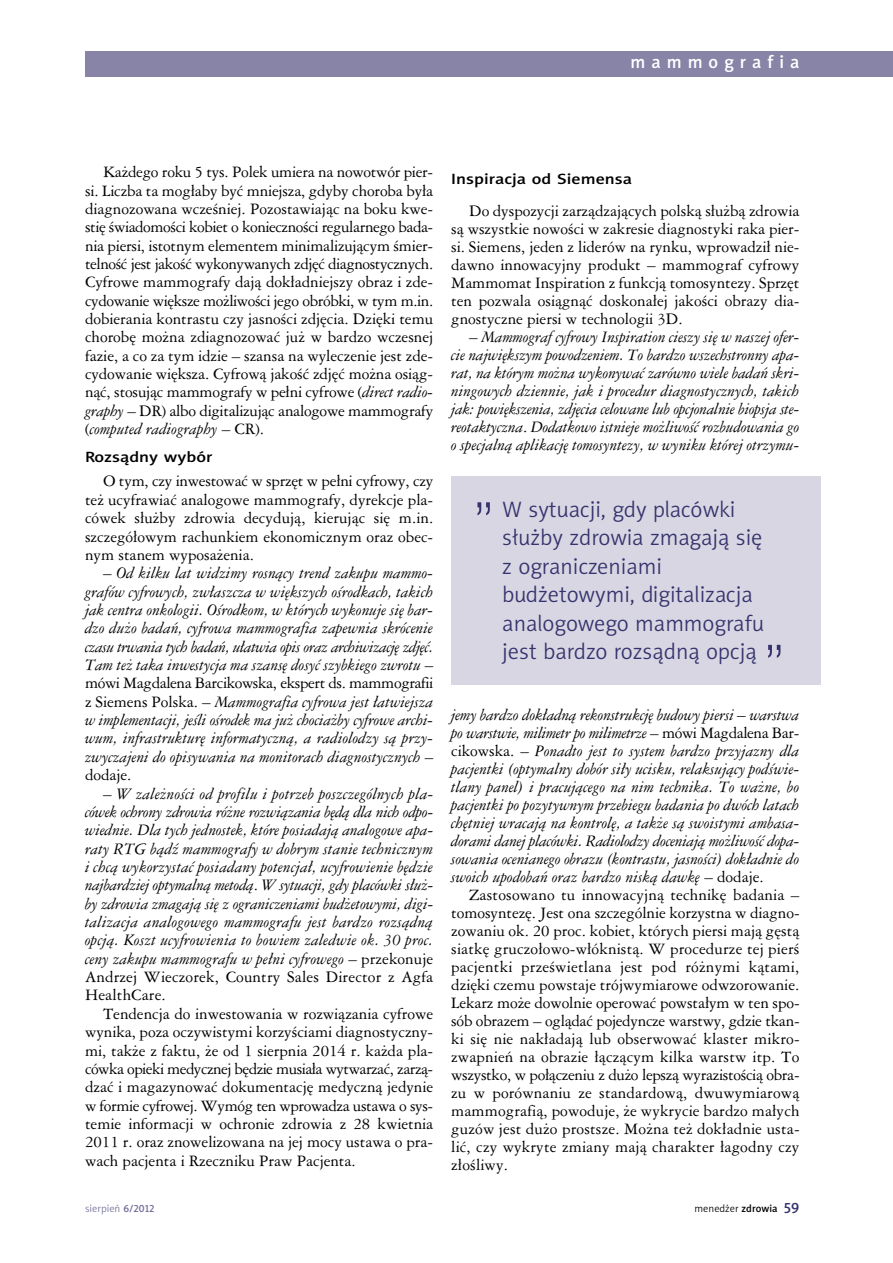
<style>
.page{position:relative;width:893px;height:1263px;background:#fff}
.page>*{position:absolute;margin:0;border:0;box-sizing:border-box;transform-origin:0 0}
.t1{font:52.5px "Swis 721 Lt PL";color:#36326d}
.t2{font:22.5px/28.5px "Naomi Sans EFNPS Light";color:#36326d}
.t3{font:18px "Naomi Sans EFNPS Medium";letter-spacing:.335em;color:#fff}
.t4{font:15px/18.3px "Ameri Garmnd PL";color:#000;text-align:justify}
.t5{font:italic 15px/18.3px "Ameri Garmnd PL";color:#000;text-align:justify}
.t6{font:15px "Naomi Sans EFNPS Medium";color:#000;scale:1.2 1}
.t7{font:10.5px "Naomi Sans EFNPS Light";color:#000}
.t8{font:10.5px "Naomi Sans EFNPS Light";color:#727099}
.s1{font-style:italic}
.s2{font-style:normal}
.s3{font-family:"Naomi Sans EFNPS Medium"}
.s4{font-family:"Naomi Sans EFNPS Medium";font-size:15px;color:#36326d}
</style>
<div class="page">
<div style="left:85px;top:51px;width:808px;height:26px;background:#8784a8"></div>
<div style="left:451px;top:476px;width:370px;height:209px;background:#d7d6e2"></div>
<p class="t3" style="left:630px;top:55px;width:170px">mammografia</p>
<p class="t4" style="left:85px;top:163px;width:350px;text-indent:18px">Każdego roku 5 tys. Polek umiera na nowotwór pier&shy;si. Liczba ta mogłaby być mniejsza, gdyby choroba była diagnozowana wcześniej. Pozostawiając na boku kwe&shy;stię świadomości kobiet o konieczności regularnego bada&shy;nia piersi, istotnym elementem minimalizującym śmier&shy;telność jest jakość wykonywanych zdjęć diagnostycznych.<br>Cyfrowe mammografy dają dokładniejszy obraz i zde&shy;cydowanie większe możliwości jego obróbki, w tym m.in. dobierania kontrastu czy jasności zdjęcia. Dzięki temu chorobę można zdiagnozować już w bardzo wczesnej fazie, a co za tym idzie – szansa na wyleczenie jest zde&shy;cydowanie większa. Cyfrową jakość zdjęć można osiąg&shy;nąć, stosując mammografy w pełni cyfrowe (<span class="s1">direct radio&shy;graphy</span> – DR) albo digitalizując analogowe mammografy (<span class="s1">computed radiography</span> – CR).</p>
<p class="t6" style="left:85px;top:451px;width:108px">Rozsądny wybór</p>
<p class="t4" style="left:85px;top:472px;width:350px;text-indent:18px">O tym, czy inwestować w sprzęt w pełni cyfrowy, czy też ucyfrawiać analogowe mammografy, dyrekcje pla&shy;cówek służby zdrowia decydują, kierując się m.in. szczegółowym rachunkiem ekonomicznym oraz obec&shy;nym stanem wyposażenia.</p>
<p class="t5" style="left:85px;top:564px;width:350px;text-indent:18px"><span class="s2">–</span> Od kilku lat widzimy rosnący trend zakupu mammo&shy;grafów cyfrowych, zwłaszcza w większych ośrodkach, takich jak centra onkologii. Ośrodkom, w których wykonuje się bar&shy;dzo dużo badań, cyfrowa mammografia zapewnia skrócenie czasu trwania tych badań, ułatwia opis oraz archiwizację zdjęć.<br>Tam też taka inwestycja ma szansę dosyć szybkiego zwrotu <span class="s2">– mówi Magdalena Barcikowska, ekspert ds. mammografii z Siemens Polska. –</span> Mammografia cyfrowa jest łatwiejsza w implementacji, jeśli ośrodek ma już chociażby cyfrowe archi&shy;wum, infrastrukturę informatyczną, a radiolodzy są przy&shy;zwyczajeni do opisywania na monitorach diagnostycznych <span class="s2">– dodaje.</span></p>
<p class="t5" style="left:85px;top:784px;width:350px;text-indent:18px"><span class="s2">–</span> W zależności od profilu i potrzeb poszczególnych pla&shy;cówek ochrony zdrowia różne rozwiązania będą dla nich odpo&shy;wiednie. Dla tych jednostek, które posiadają analogowe apa&shy;raty RTG bądź mammografy w dobrym stanie technicznym i chcą wykorzystać posiadany potencjał, ucyfrowienie będzie najbardziej optymalną metodą<span class="s2">.</span> W sytuacji, gdy placówki służ&shy;by zdrowia zmagają się z ograniczeniami budżetowymi, digi&shy;talizacja analogowego mammografu jest bardzo rozsądną opcją. Koszt ucyfrowienia to bowiem zaledwie ok. 30 proc. ceny zakupu mammografu w pełni cyfrowego <span class="s2">– przekonuje Andrzej Wieczorek, Country Sales Director z Agfa HealthCare.</span></p>
<p class="t4" style="left:85px;top:1004px;width:350px;text-indent:18px">Tendencja do inwestowania w rozwiązania cyfrowe wynika, poza oczywistymi korzyściami diagnostyczny&shy;mi, także z faktu, że od 1 sierpnia 2014 r. każda pla&shy;cówka opieki medycznej będzie musiała wytwarzać, zarzą&shy;dzać i magazynować dokumentację medyczną jedynie w formie cyfrowej. Wymóg ten wprowadza ustawa o sys&shy;temie informacji w ochronie zdrowia z 28 kwietnia 2011 r. oraz znowelizowana na jej mocy ustawa o pra&shy;wach pacjenta i Rzeczniku Praw Pacjenta.</p>
<p class="t6" style="left:451px;top:173px;width:152px">Inspiracja od Siemensa</p>
<p class="t4" style="left:451px;top:202px;width:350px;text-indent:18px">Do dyspozycji zarządzających polską służbą zdrowia są wszystkie nowości w zakresie diagnostyki raka pier&shy;si. Siemens, jeden z liderów na rynku, wprowadził nie&shy;dawno innowacyjny produkt – mammograf cyfrowy Mammomat Inspiration z funkcją tomosyntezy. Sprzęt ten pozwala osiągnąć doskonałej jakości obrazy dia&shy;gnostyczne piersi w technologii 3D.</p>
<p class="t5" style="left:451px;top:328px;width:350px;text-indent:18px"><span class="s2">–</span> Mammograf cyfrowy Inspiration cieszy się w naszej ofer&shy;cie największym powodzeniem. To bardzo wszechstronny apa&shy;rat, na którym można wykonywać zarówno wiele badań skri&shy;ningowych dziennie, jak i procedur diagnostycznych, takich jak: powiększenia, zdjęcia celowane lub opcjonalnie biopsja ste&shy;reotaktyczna<span class="s2">.</span> Dodatkowo istnieje możliwość rozbudowania go o specjalną aplikację tomosyntezy, w wyniku której otrzymu-</p>
<h1 class="t1" style="left:472px;top:494px;width:24px">”</h1>
<h2 class="t2" style="left:502px;top:497px;width:263px">W sytuacji, gdy placówki służby zdrowia zmagają się z ograniczeniami budżetowymi, digitalizacja analogowego mammografu jest bardzo rozsądną opcją</h2>
<h1 class="t1" style="left:763px;top:637px;width:24px">”</h1>
<p class="t5" style="left:451px;top:706px;width:350px">jemy bardzo dokładną rekonstrukcję budowy piersi – warstwa po warstwie, milimetr po milimetrze <span class="s2">– mówi Magdalena Bar&shy;cikowska. –</span> Ponadto jest to system bardzo przyjazny dla pacjentki (optymalny dobór siły ucisku, relaksujący podświe&shy;tlany panel) i pracującego na nim technika. To ważne, bo pacjentki po pozytywnym przebiegu badania po dwóch latach chętniej wracają na kontrolę, a także są swoistymi ambasa&shy;dorami danej placówki. Radiolodzy doceniają możliwość dopa&shy;sowania ocenianego obrazu (kontrastu, jasności) dokładnie do swoich upodobań oraz bardzo niską dawkę <span class="s2">– dodaje.</span></p>
<p class="t4" style="left:451px;top:886px;width:350px;text-indent:18px">Zastosowano tu innowacyjną technikę badania – tomosyntezę. Jest ona szczególnie korzystna w diagno&shy;zowaniu ok. 20 proc. kobiet, których piersi mają gęstą siatkę gruczołowo-włóknistą. W procedurze tej pierś pacjentki prześwietlana jest pod różnymi kątami, dzięki czemu powstaje trójwymiarowe odwzorowanie.<br>Lekarz może dowolnie operować powstałym w ten spo&shy;sób obrazem – oglądać pojedyncze warstwy, gdzie tkan&shy;ki się nie nakładają lub obserwować klaster mikro&shy;zwapnień na obrazie łączącym kilka warstw itp. To wszystko, w połączeniu z dużo lepszą wyrazistością obra&shy;zu w porównaniu ze standardową, dwuwymiarową mammografią, powoduje, że wykrycie bardzo małych guzów jest dużo prostsze. Można też dokładnie usta&shy;lić, czy wykryte zmiany mają charakter łagodny czy złośliwy.</p>
<p class="t8" style="left:85px;top:1204px;width:71px">sierpień <span class="s3">6/2012</span></p>
<p class="t7" style="left:695px;top:1204px;width:106px">menedżer <span class="s3">zdrowia</span> <span class="s4">59</span></p>
</div>
